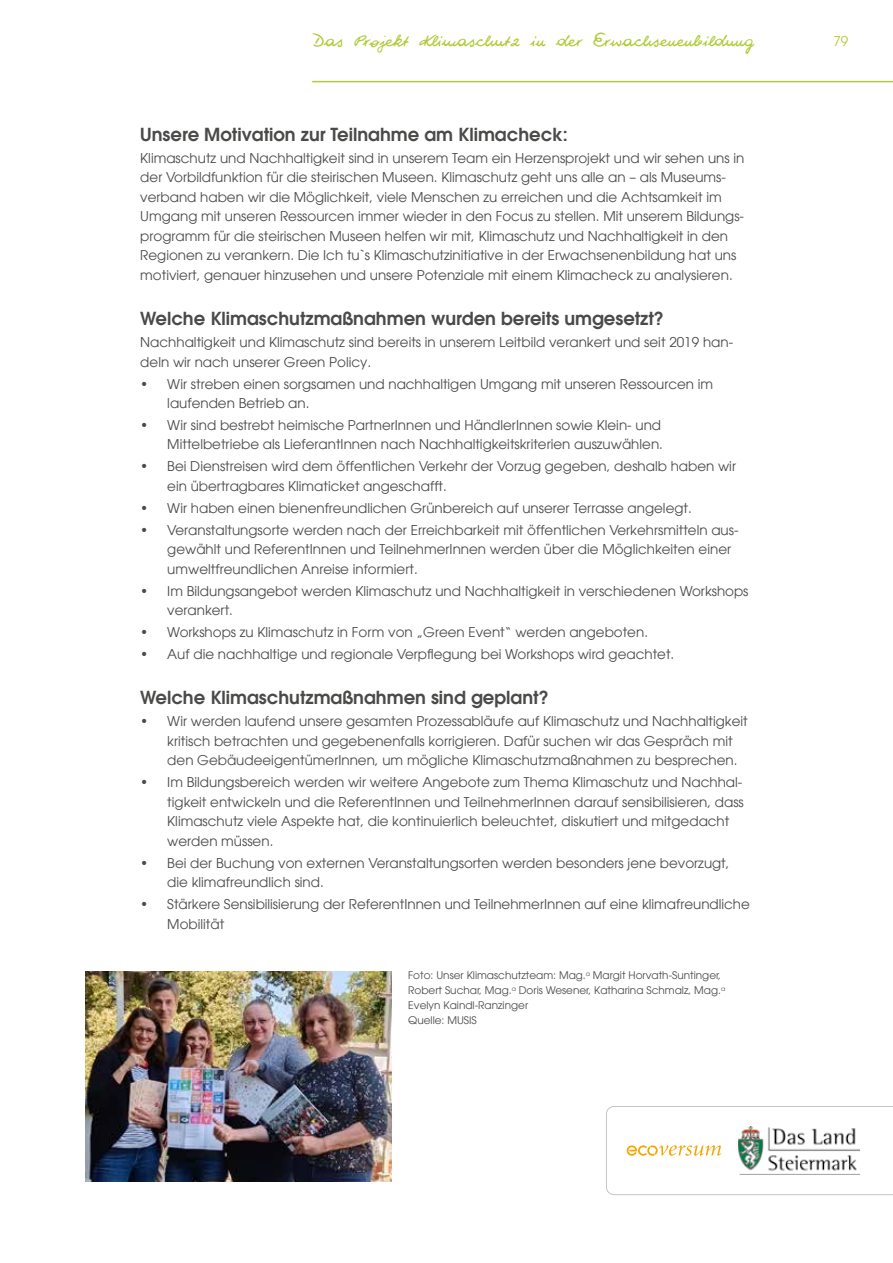
<style>
.page{position:relative;width:893px;height:1263px;background:#fff}
.page>*{position:absolute;margin:0;border:0;box-sizing:border-box;transform-origin:0 0}
.t1{font:21px "WIP Sugar Baby";color:#afcb37}
.t2{font:600 18px "Avant Garde LT";color:#4a4a49}
.t3{font:13.5px/19.5px "Avant Garde LT";color:#4a4a49}
.t4{font:13.5px "Avant Garde LT";color:#afcb37}
.t5{font:10.5px/15px "Avant Garde LT";color:#4a4a49}
</style>
<div class="page">
<svg style="left:606px;top:1106px;width:287px;height:89px"></svg>
<img style="left:739px;top:1126px;width:120px;height:49px">
<img style="left:85px;top:971px;width:306px;height:210px">
<hr style="left:312px;top:81px;width:581px;height:1px;background:#afcb37">
<h1 class="t1" style="left:314px;top:30px;width:441px">Das Projekt Klimaschutz in der Erwachsenenbildung</h1>
<p class="t4" style="left:833px;top:33px;width:16px">79</p>
<h2 class="t2" style="left:140px;top:123px;width:429px">Unsere Motivation zur Teilnahme am Klimacheck:</h2>
<p class="t3" style="left:140px;top:148px;width:606px">Klimaschutz und Nachhaltigkeit sind in unserem Team ein Herzensprojekt und wir sehen uns in der Vorbildfunktion für die steirischen Museen. Klimaschutz geht uns alle an – als Museums&shy;verband haben wir die Möglichkeit, viele Menschen zu erreichen und die Achtsamkeit im Umgang mit unseren Ressourcen immer wieder in den Focus zu stellen. Mit unserem Bildungs&shy;programm für die steirischen Museen helfen wir mit, Klimaschutz und Nachhaltigkeit in den Regionen zu verankern. Die Ich tu`s Klimaschutzinitiative in der Erwachsenenbildung hat uns motiviert, genauer hinzusehen und unsere Potenziale mit einem Klimacheck zu analysieren.</p>
<h2 class="t2" style="left:140px;top:307px;width:525px">Welche Klimaschutzmaßnahmen wurden bereits umgesetzt?</h2>
<p class="t3" style="left:140px;top:332px;width:594px">Nachhaltigkeit und Klimaschutz sind bereits in unserem Leitbild verankert und seit 2019 han&shy;deln wir nach unserer Green Policy.</p>
<p class="t3" style="left:167px;top:374px;width:547px;text-indent:-27px">• Wir streben einen sorgsamen und nachhaltigen Umgang mit unseren Ressourcen im laufenden Betrieb an.</p>
<p class="t3" style="left:140px;top:415px;width:524px;text-align:right">• Wir sind bestrebt heimische PartnerInnen und HändlerInnen sowie Klein- und<br>Mittelbetriebe als LieferantInnen nach Nachhaltigkeitskriterien auszuwählen.</p>
<p class="t3" style="left:167px;top:457px;width:570px;text-indent:-27px">• Bei Dienstreisen wird dem öffentlichen Verkehr der Vorzug gegeben, deshalb haben wir ein übertragbares Klimaticket angeschafft.</p>
<p class="t3" style="left:140px;top:498px;width:553px">• Wir haben einen bienenfreundlichen Grünbereich auf unserer Terrasse angelegt.</p>
<p class="t3" style="left:167px;top:520px;width:573px;text-indent:-27px">• Veranstaltungsorte werden nach der Erreichbarkeit mit öffentlichen Verkehrsmitteln aus&shy;gewählt und ReferentInnen und TeilnehmerInnen werden über die Möglichkeiten einer umweltfreundlichen Anreise informiert.</p>
<p class="t3" style="left:167px;top:581px;width:583px;text-indent:-27px">• Im Bildungsangebot werden Klimaschutz und Nachhaltigkeit in verschiedenen Workshops verankert.</p>
<p class="t3" style="left:140px;top:622px;width:509px">• Workshops zu Klimaschutz in Form von „Green Event“ werden angeboten.</p>
<p class="t3" style="left:140px;top:644px;width:535px">• Auf die nachhaltige und regionale Verpflegung bei Workshops wird geachtet.</p>
<h2 class="t2" style="left:140px;top:686px;width:410px">Welche Klimaschutzmaßnahmen sind geplant?</h2>
<p class="t3" style="left:167px;top:712px;width:582px;text-indent:-27px">• Wir werden laufend unsere gesamten Prozessabläufe auf Klimaschutz und Nachhaltigkeit kritisch betrachten und gegebenenfalls korrigieren. Dafür suchen wir das Gespräch mit den GebäudeeigentümerInnen, um mögliche Klimaschutzmaßnahmen zu besprechen.</p>
<p class="t3" style="left:167px;top:773px;width:578px;text-indent:-27px">• Im Bildungsbereich werden wir weitere Angebote zum Thema Klimaschutz und Nachhal&shy;tigkeit entwickeln und die ReferentInnen und TeilnehmerInnen darauf sensibilisieren, dass Klimaschutz viele Aspekte hat, die kontinuierlich beleuchtet, diskutiert und mitgedacht werden müssen.</p>
<p class="t3" style="left:167px;top:853px;width:564px;text-indent:-27px">• Bei der Buchung von externen Veranstaltungsorten werden besonders jene bevorzugt, die klimafreundlich sind.</p>
<p class="t3" style="left:167px;top:894px;width:584px;text-indent:-27px">• Stärkere Sensibilisierung der ReferentInnen und TeilnehmerInnen auf eine klimafreundliche<br>Mobilität</p>
<p class="t5" style="left:408px;top:968px;width:319px">Foto: Unser Klimaschutzteam: Mag.<sup>a</sup> Margit Horvath-Suntinger, Robert Suchar, Mag.<sup>a</sup> Doris Wesener, Katharina Schmalz, Mag.<sup>a </sup>Evelyn Kaindl-Ranzinger<br>Quelle: MUSIS</p>
</div>
